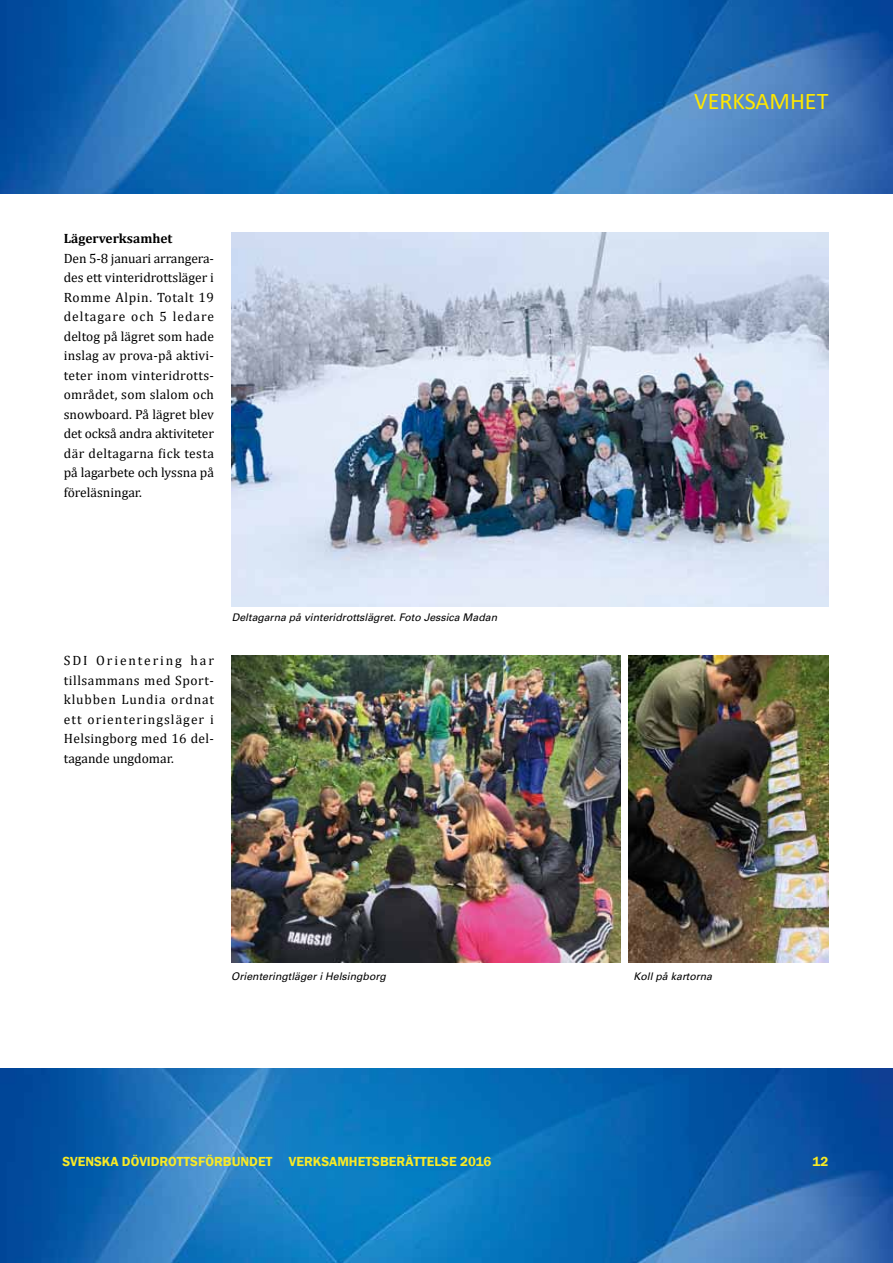
<style>
.page{position:relative;width:893px;height:1263px;background:#fff}
.page>*{position:absolute;margin:0;border:0;box-sizing:border-box;transform-origin:0 0}
.t1{font:24px "Calibri";color:#ffe700}
.t2{font:13.5px/19.5px "Cambria";color:#000;text-align:justify}
.t3{font:600 13.5px "Franklin Gothic";color:#f8e926}
.t4{font:700 13.5px "Cambria";color:#000}
.t5{font:italic 10.5px "Univers";color:#000}
</style>
<div class="page">
<img style="left:0;top:1068px;width:893px;height:195px">
<img style="left:0;top:0;width:893px;height:193px">
<img style="left:231px;top:233px;width:598px;height:373px">
<img style="left:231px;top:655px;width:390px;height:307px">
<img style="left:628px;top:655px;width:201px;height:307px">
<p class="t4" style="left:64px;top:229px;width:110px">Lägerverksamhet</p>
<p class="t2" style="left:64px;top:248px;width:152px">Den 5-8 januari arrangera&shy;des ett vinteridrottsläger i Romme Alpin. Totalt 19 deltagare och 5 ledare deltog på lägret som hade inslag av prova-på aktivi&shy;teter inom vinteridrotts&shy;området, som slalom och snowboard. På lägret blev det också andra aktiviteter där deltagarna fick testa på lagarbete och lyssna på föreläsningar.</p>
<p class="t2" style="left:64px;top:651px;width:152px">SDI Orientering har tillsammans med Sport&shy;klubben Lundia ordnat ett orienteringsläger i Helsingborg med 16 del&shy;tagande ungdomar.</p>
<p class="t5" style="left:232px;top:611px;width:267px">Deltagarna på vinteridrottslägret. Foto Jessica Madan</p>
<p class="t5" style="left:231px;top:970px;width:156px">Orienteringtläger i Helsingborg</p>
<h1 class="t1" style="left:694px;top:84px;width:136px">VERKSAMHET</h1>
<p class="t5" style="left:634px;top:970px;width:80px">Koll på kartorna</p>
<p class="t3" style="left:62px;top:1153px;width:431px">SVENSKA DÖVIDROTTSFÖRBUNDET VERKSAMHETSBERÄTTELSE 2016</p>
<p class="t3" style="left:812px;top:1153px;width:18px">12</p>
</div>
